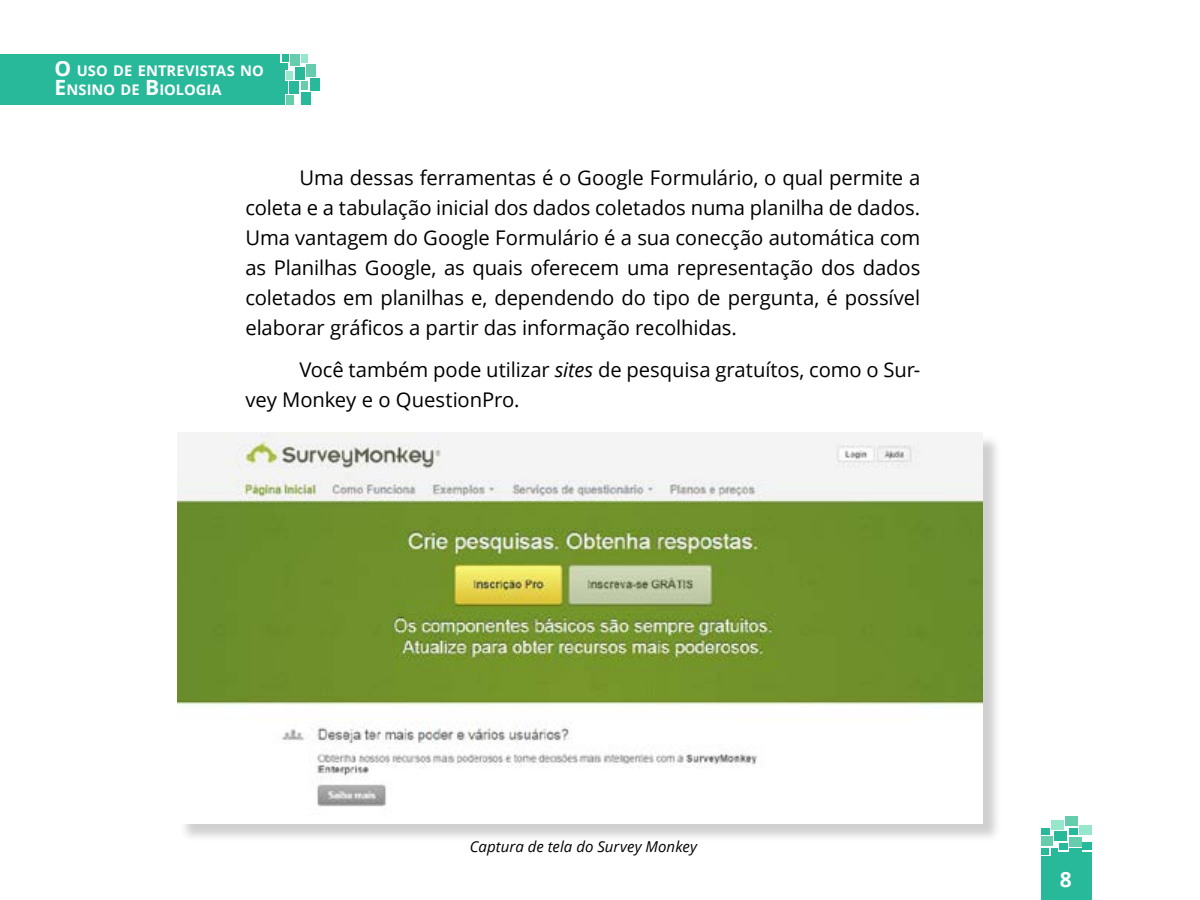
<style>
.page{position:relative;width:1200px;height:900px;background:#fff}
.page>*{position:absolute;margin:0;border:0;box-sizing:border-box;transform-origin:0 0}
.t1{font:700 21px "Open Sans";color:#fff}
.t2{font:20.25px/30px "Open Sans";letter-spacing:-.005em;color:#000;text-align:justify}
.t3{font:italic 15px "Open Sans";letter-spacing:.005em;color:#000}
.t4{font:700 14.7px/19.5px "Open Sans";letter-spacing:.005em;color:#fff}
.s1{font-size:21px}
.s2{font-style:italic}
</style>
<div class="page">
<div style="left:1041px;top:857px;width:51px;height:43px;background:#28b99a"></div>
<div style="left:1080px;top:852px;width:12px;height:9px;background:#28b99a"></div>
<div style="left:1069px;top:848px;width:12px;height:10px;background:#28b99a"></div>
<div style="left:1055px;top:831px;width:12px;height:10px;background:#28b99a"></div>
<div style="left:1066px;top:817px;width:12px;height:9px;background:#65ccac"></div>
<div style="left:1069px;top:837px;width:12px;height:9px;background:#65ccac"></div>
<div style="left:1052px;top:821px;width:12px;height:9px;background:#97e7cd"></div>
<div style="left:1041px;top:829px;width:9px;height:6px;background:#28b99a"></div>
<div style="left:1080px;top:825px;width:12px;height:10px;background:#97e7cd"></div>
<div style="left:1057px;top:852px;width:12px;height:9px;background:#28b99a"></div>
<div style="left:1051px;top:848px;width:7px;height:10px;background:#28b99a"></div>
<div style="left:1041px;top:836px;width:12px;height:10px;background:#65ccac"></div>
<div style="left:1083px;top:843px;width:9px;height:7px;background:#28b99a"></div>
<div style="left:1059px;top:843px;width:8px;height:7px;background:#28b99a"></div>
<div style="left:1041px;top:848px;width:8px;height:7px;background:#28b99a"></div>
<div style="left:1069px;top:828px;width:9px;height:7px;background:#28b99a"></div>
<div style="left:0;top:54px;width:280px;height:51px;background:#28b99a"></div>
<div style="left:275px;top:92px;width:9px;height:13px;background:#28b99a"></div>
<div style="left:278px;top:82px;width:10px;height:12px;background:#28b99a"></div>
<div style="left:295px;top:67px;width:10px;height:12px;background:#28b99a"></div>
<div style="left:310px;top:78px;width:10px;height:12px;background:#28b99a"></div>
<div style="left:290px;top:82px;width:9px;height:12px;background:#28b99a"></div>
<div style="left:306px;top:64px;width:9px;height:12px;background:#65ccac"></div>
<div style="left:301px;top:54px;width:7px;height:8px;background:#97e7cd"></div>
<div style="left:301px;top:92px;width:10px;height:13px;background:#28b99a"></div>
<div style="left:275px;top:70px;width:9px;height:12px;background:#28b99a"></div>
<div style="left:278px;top:64px;width:10px;height:6px;background:#28b99a"></div>
<div style="left:290px;top:54px;width:10px;height:11px;background:#65ccac"></div>
<div style="left:286px;top:95px;width:8px;height:10px;background:#65ccac"></div>
<div style="left:286px;top:71px;width:7px;height:9px;background:#97e7cd"></div>
<div style="left:282px;top:54px;width:6px;height:7px;background:#28b99a"></div>
<div style="left:301px;top:82px;width:7px;height:8px;background:#65ccac"></div>
<div style="left:180px;top:435px;width:822px;height:408px;background:#000;opacity:.19"></div>
<img style="left:177px;top:432px;width:806px;height:391px">
<p class="t4" style="left:55px;top:60px;width:209px"><span class="s1">O</span> USO DE ENTREVISTAS NO<br><span class="s1">E</span> NSINO DE <span class="s1">B</span>IOLOGIA</p>
<p class="t2" style="left:245px;top:162px;width:677px;text-indent:54px">Uma dessas ferramentas é o Google Formulário, o qual permite a coleta e a tabulação inicial dos dados coletados numa planilha de dados.<br>Uma vantagem do Google Formulário é a sua conecção automática com as Planilhas Google, as quais oferecem uma representação dos dados coletados em planilhas e, dependendo do tipo de pergunta, é possível elaborar gráficos a partir das informação recolhidas.</p>
<p class="t2" style="left:245px;top:354px;width:677px;text-indent:54px">Você também pode utilizar <span class="s2">sites</span> de pesquisa gratuítos, como o Sur&shy;vey Monkey e o QuestionPro.</p>
<p class="t3" style="left:470px;top:836px;width:229px">Captura de tela do Survey Monkey</p>
<p class="t1" style="left:1060px;top:865px;width:13px">8</p>
</div>
